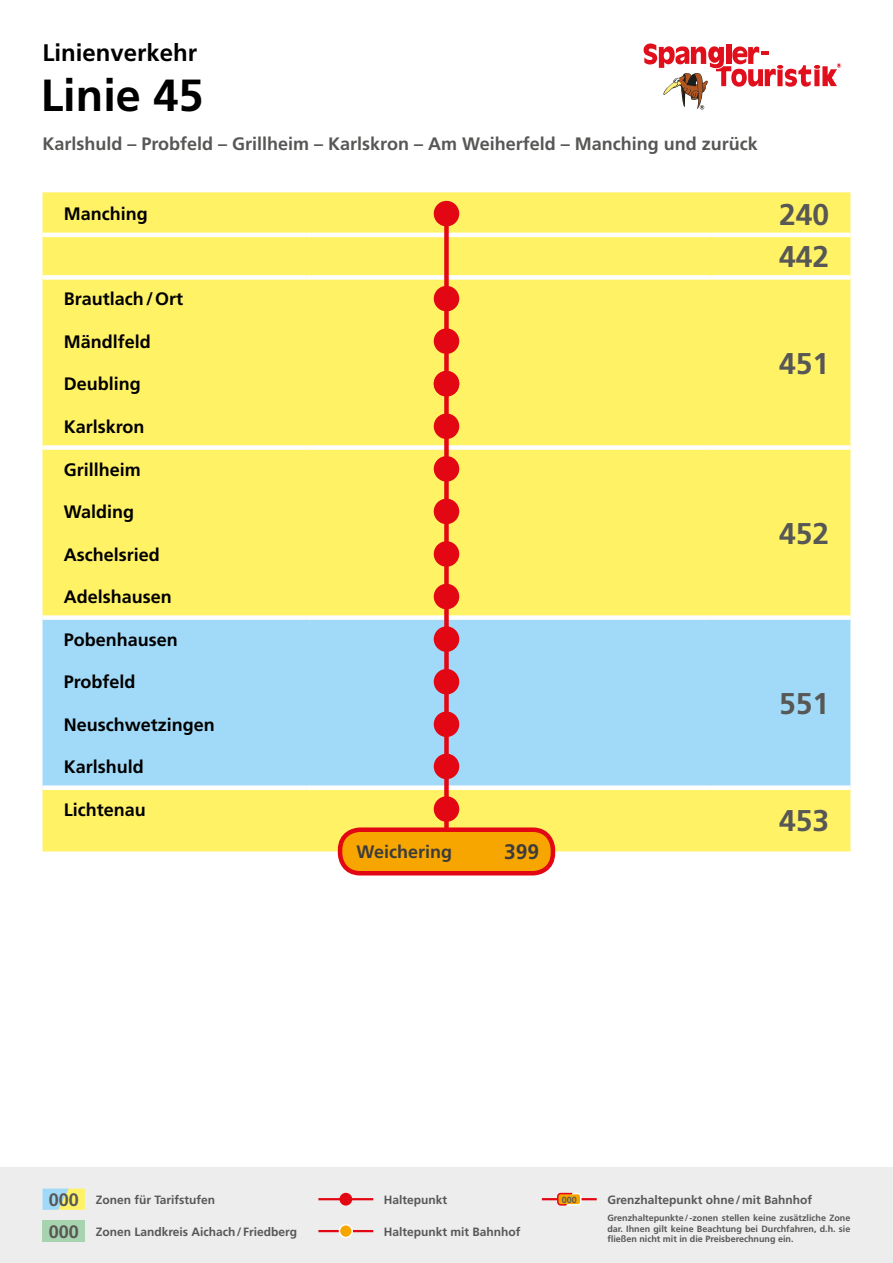
<style>
.page{position:relative;width:893px;height:1263px;background:#fff}
.page>*{position:absolute;margin:0;border:0;box-sizing:border-box;transform-origin:0 0}
.t1{font:700 45px "Frutiger LT Std";color:#000}
.t2{font:700 30px/42.5px "Frutiger LT Std";color:#575756}
.t3{font:700 24px "Frutiger LT Std";color:#000}
.t4{font:700 21px "Frutiger LT Std";color:#3c3c3b}
.t5{font:700 18px "Frutiger LT Std";color:#000}
.t6{font:700 18px "Frutiger LT Std";color:#575756}
.t7{font:700 18px "Frutiger LT Std";color:#3c3c3b}
.t8{font:700 12px "Frutiger LT Std";color:#575756}
.t9{font:700 9px/10.5px "Frutiger LT Std";color:#575756;text-align:justify}
.s1{font-size:18px}
</style>
<div class="page">
<div style="left:43px;top:192px;width:807px;height:659px;background:#fff265"></div>
<div style="left:43px;top:620px;width:807px;height:165px;background:#a1daf8"></div>
<hr style="left:43px;top:233px;width:263px;height:4px;background:#fff">
<hr style="left:306px;top:233px;width:140px;height:4px;background:#fff">
<hr style="left:446px;top:233px;width:264px;height:4px;background:#fff">
<hr style="left:710px;top:233px;width:140px;height:4px;background:#fff">
<div style="left:43px;top:445px;width:263px;height:5px;background:#fff"></div>
<div style="left:306px;top:445px;width:140px;height:5px;background:#fff"></div>
<div style="left:446px;top:445px;width:264px;height:5px;background:#fff"></div>
<div style="left:710px;top:445px;width:140px;height:5px;background:#fff"></div>
<div style="left:43px;top:275px;width:263px;height:5px;background:#fff"></div>
<div style="left:306px;top:275px;width:140px;height:5px;background:#fff"></div>
<div style="left:446px;top:275px;width:264px;height:5px;background:#fff"></div>
<div style="left:710px;top:275px;width:140px;height:5px;background:#fff"></div>
<div style="left:43px;top:615px;width:263px;height:5px;background:#fff"></div>
<div style="left:306px;top:615px;width:140px;height:5px;background:#fff"></div>
<div style="left:446px;top:615px;width:264px;height:5px;background:#fff"></div>
<div style="left:710px;top:615px;width:140px;height:5px;background:#fff"></div>
<div style="left:43px;top:785px;width:263px;height:5px;background:#fff"></div>
<div style="left:306px;top:785px;width:140px;height:5px;background:#fff"></div>
<div style="left:446px;top:785px;width:264px;height:5px;background:#fff"></div>
<div style="left:710px;top:785px;width:140px;height:5px;background:#fff"></div>
<div style="left:444px;top:214px;width:5px;height:637px;background:#e30613"></div>
<div style="left:434px;top:286px;width:25px;height:25px;background:#e30613;border-radius:50%"></div>
<div style="left:434px;top:328px;width:25px;height:26px;background:#e30613;border-radius:50%"></div>
<div style="left:434px;top:371px;width:25px;height:25px;background:#e30613;border-radius:50%"></div>
<div style="left:434px;top:413px;width:25px;height:26px;background:#e30613;border-radius:50%"></div>
<div style="left:434px;top:711px;width:25px;height:26px;background:#e30613;border-radius:50%"></div>
<div style="left:434px;top:796px;width:25px;height:26px;background:#e30613;border-radius:50%"></div>
<div style="left:434px;top:754px;width:25px;height:25px;background:#e30613;border-radius:50%"></div>
<div style="left:434px;top:499px;width:25px;height:25px;background:#e30613;border-radius:50%"></div>
<div style="left:434px;top:541px;width:25px;height:26px;background:#e30613;border-radius:50%"></div>
<div style="left:434px;top:584px;width:25px;height:25px;background:#e30613;border-radius:50%"></div>
<div style="left:434px;top:626px;width:25px;height:26px;background:#e30613;border-radius:50%"></div>
<div style="left:434px;top:669px;width:25px;height:25px;background:#e30613;border-radius:50%"></div>
<div style="left:434px;top:201px;width:25px;height:25px;background:#e30613;border-radius:50%"></div>
<div style="left:434px;top:456px;width:25px;height:26px;background:#e30613;border-radius:50%"></div>
<div style="left:340px;top:830px;width:213px;height:43px;background:#f7a600;border-radius:20px"></div>
<div style="left:338px;top:827px;width:217px;height:48px;border:4px solid #e30613;border-radius:20px"></div>
<div style="left:0;top:1167px;width:893px;height:96px;background:#ededed"></div>
<div style="left:43px;top:1220px;width:42px;height:22px;background:#a8d3af"></div>
<svg style="left:43px;top:1188px;width:42px;height:22px"></svg>
<hr style="left:318px;top:1198px;width:55px;height:2px;background:#e30613">
<div style="left:339px;top:1193px;width:13px;height:12px;background:#e30613;border-radius:50%"></div>
<hr style="left:318px;top:1230px;width:55px;height:2px;background:#e30613">
<div style="left:339px;top:1225px;width:13px;height:12px;background:#f7a600;border-radius:50%"></div>
<div style="left:339px;top:1224px;width:14px;height:14px;border:2px solid #fff;border-radius:50%"></div>
<hr style="left:542px;top:1198px;width:55px;height:2px;background:#e30613">
<svg style="left:557px;top:1193px;width:24px;height:12px"></svg>
<svg style="left:643px;top:43px;width:198px;height:67px"></svg>
<h3 class="t3" style="left:43px;top:38px;width:156px">Linienverkehr</h3>
<h1 class="t1" style="left:41px;top:68px;width:164px">Linie 45</h1>
<h3 class="t6" style="left:43px;top:133px;width:717px">Karlshuld – Probfeld – Grillheim – Karlskron – Am Weiherfeld – Manching und zurück</h3>
<h3 class="t5" style="left:64px;top:204px;width:85px">Manching</h3>
<h2 class="t2" style="left:779px;top:193px;width:52px">240<br>442</h2>
<h3 class="t5" style="left:64px;top:289px;width:121px">Brautlach/Ort</h3>
<h3 class="t5" style="left:64px;top:331px;width:89px">Mändlfeld</h3>
<h3 class="t5" style="left:64px;top:374px;width:79px">Deubling</h3>
<h3 class="t5" style="left:64px;top:416px;width:82px">Karlskron</h3>
<h3 class="t5" style="left:64px;top:459px;width:79px">Grillheim</h3>
<h3 class="t5" style="left:64px;top:501px;width:72px">Walding</h3>
<h3 class="t5" style="left:64px;top:544px;width:97px">Aschelsried</h3>
<h3 class="t5" style="left:64px;top:586px;width:109px">Adelshausen</h3>
<h3 class="t5" style="left:64px;top:629px;width:116px">Pobenhausen</h3>
<h3 class="t5" style="left:64px;top:671px;width:73px">Probfeld</h3>
<h3 class="t5" style="left:64px;top:714px;width:153px">Neuschwetzingen</h3>
<h3 class="t5" style="left:64px;top:756px;width:82px">Karlshuld</h3>
<h3 class="t5" style="left:64px;top:799px;width:84px">Lichtenau</h3>
<h3 class="t7" style="left:356px;top:841px;width:97px">Weichering</h3>
<h3 class="t4" style="left:504px;top:840px;width:37px">399</h3>
<h2 class="t2" style="left:779px;top:342px;width:52px">451</h2>
<h2 class="t2" style="left:779px;top:512px;width:52px">452</h2>
<h2 class="t2" style="left:779px;top:682px;width:52px">551</h2>
<h2 class="t2" style="left:779px;top:799px;width:52px">453</h2>
<h3 class="t8" style="left:49px;top:1192px;width:168px"><span class="s1">000</span> Zonen für Tarifstufen</h3>
<h3 class="t8" style="left:384px;top:1192px;width:65px">Haltepunkt</h3>
<h3 class="t8" style="left:607px;top:1192px;width:206px">Grenzhaltepunkt ohne/mit Bahnhof</h3>
<p class="t9" style="left:607px;top:1213px;width:245px">Grenzhaltepunkte/-zonen stellen keine zusätzliche Zone dar. Ihnen gilt keine Beachtung bei Durchfahren, d.h. sie fließen nicht mit in die Preisberechnung ein.</p>
<p class="t9" style="left:562px;top:1194px;width:17px">000</p>
<h3 class="t8" style="left:49px;top:1224px;width:250px"><span class="s1">000</span> Zonen Landkreis Aichach/Friedberg</h3>
<h3 class="t8" style="left:384px;top:1224px;width:138px">Haltepunkt mit Bahnhof</h3>
</div>
